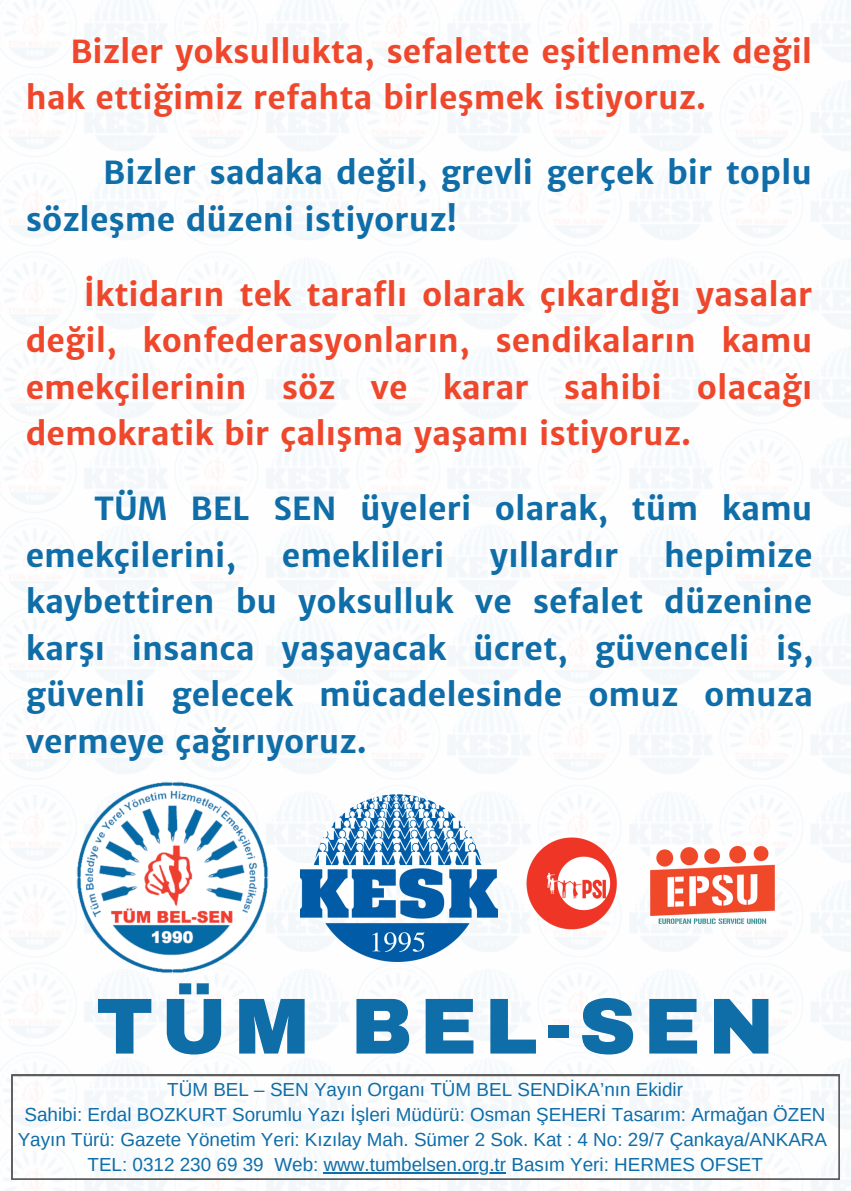
<style>
.page{position:relative;width:851px;height:1191px;background:#fff}
.page>*{position:absolute;margin:0;border:0;box-sizing:border-box;transform-origin:0 0}
.t1{font:900 79.4px "Archivo";letter-spacing:.095em;color:#0f6da8}
.t2{font:700 31.8px/46.4px "Merriweather Sans";color:#0f6da8}
.t3{font:700 31.8px/46.4px "Merriweather Sans";color:#ef472b}
.t4{font:18.8px/25.2px "Arimo";color:#0f6da8;text-align:center}
</style>
<div class="page">
<img style="left:0;top:0;width:850px;height:1191px">
<img style="left:73px;top:778px;width:199px;height:199px">
<img style="left:301px;top:792px;width:196px;height:170px">
<img style="left:525px;top:837px;width:96px;height:96px">
<img style="left:650px;top:847px;width:125px;height:76px">
<svg style="left:11px;top:1075px;width:828px;height:105px"></svg>
<hr style="left:323px;top:1173px;width:183px;height:1px;background:#0f6da8">
<p class="t3" style="left:26px;top:28px;width:788px;text-indent:45px">Bizler yoksullukta, sefalette eşitlenmek değil hak ettiğimiz refahta birleşmek istiyoruz.</p>
<p class="t2" style="left:26px;top:150px;width:787px;text-indent:77px">Bizler sadaka değil, grevli gerçek bir toplu sözleşme düzeni istiyoruz!</p>
<p class="t3" style="left:26px;top:271px;width:788px;text-align:justify;text-indent:58px">İktidarın tek taraflı olarak çıkardığı yasalar değil, konfederasyonların, sendikaların kamu emekçilerinin söz ve karar sahibi olacağı demokratik bir çalışma yaşamı istiyoruz.</p>
<p class="t2" style="left:26px;top:486px;width:788px;text-indent:69px">TÜM BEL SEN üyeleri olarak, tüm kamu emekçilerini,</p>
<p class="t2" style="left:26px;top:532px;width:789px;text-align:justify;text-indent:638px">hepimize kaybettiren bu yoksulluk ve sefalet düzenine karşı insanca yaşayacak ücret, güvenceli iş, güvenli gelecek mücadelesinde omuz omuza vermeye çağırıyoruz.</p>
<p class="t2" style="left:282px;top:532px;width:164px">emeklileri</p>
<p class="t2" style="left:490px;top:532px;width:130px">yıllardır</p>
<p class="t1" style="left:96px;top:984px;width:679px">TÜM BEL-SEN</p>
<p class="t4" style="left:167px;top:1076px;width:517px">TÜM BEL – SEN Yayın Organı TÜM BEL SENDİKA’nın Ekidir</p>
<p class="t4" style="left:18px;top:1102px;width:810px">Sahibi: Erdal BOZKURT Sorumlu Yazı İşleri Müdürü: Osman ŞEHERİ Tasarım: Armağan ÖZEN<br>Yayın Türü: Gazete Yönetim Yeri: Kızılay Mah. Sümer 2 Sok. Kat : 4 No: 29/7 Çankaya/ANKARA</p>
<p class="t4" style="left:87px;top:1152px;width:677px">TEL: 0312 230 69 39 Web: www.tumbelsen.org.tr Basım Yeri: HERMES OFSET</p>
</div>
